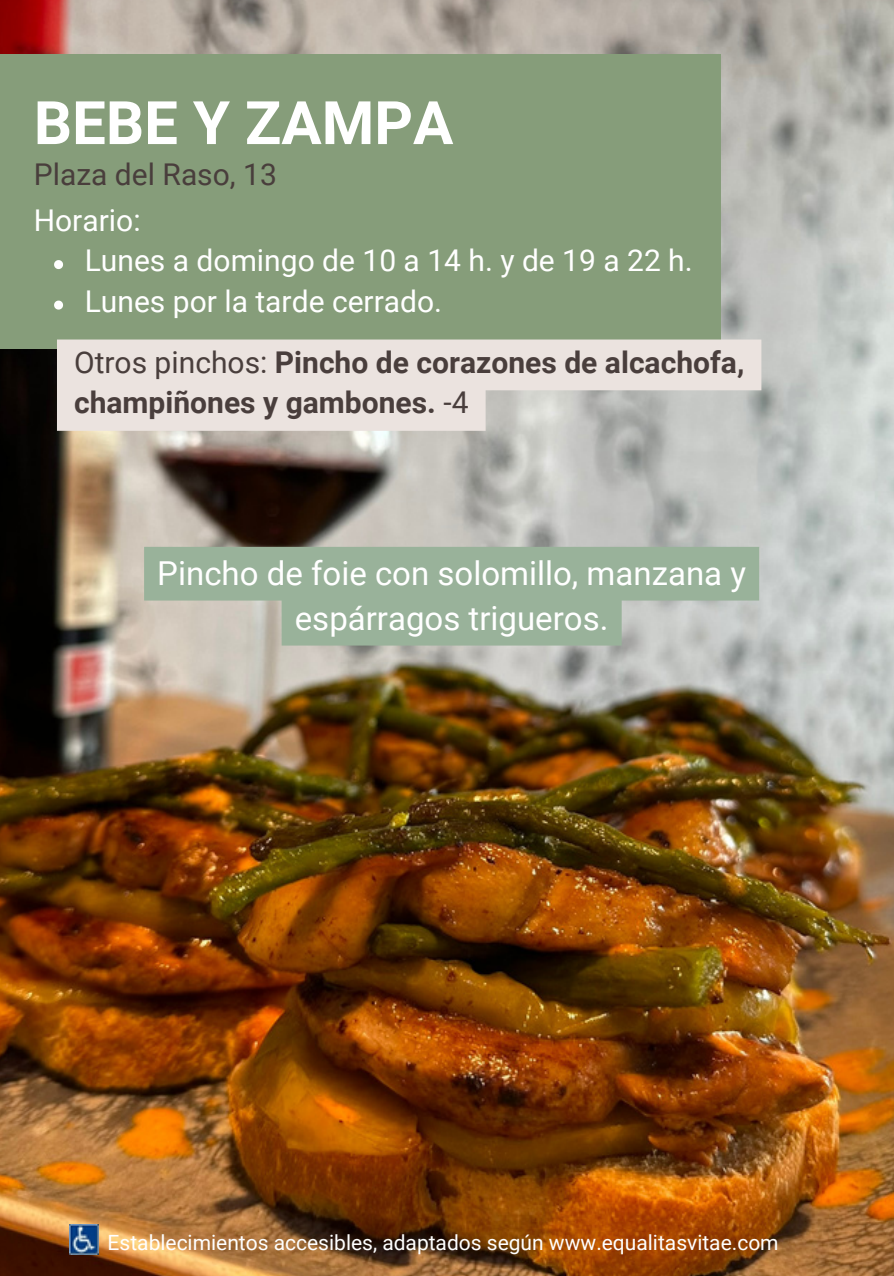
<style>
.page{position:relative;width:894px;height:1276px;background:#fff}
.page>*{position:absolute;margin:0;border:0;box-sizing:border-box;transform-origin:0 0}
.t1{font:700 60px "Roboto";color:#fff}
.t2{font:33px/45px "Roboto";color:#fff;text-align:center}
.t3{font:700 30px/40.5px "Roboto";color:#493e3c}
.t4{font:30px "Roboto";color:#fff}
.t5{font:30px "Roboto";color:#493e3c}
.t6{font:21px "Roboto";color:#fff}
.s1{font-weight:400}
</style>
<div class="page">
<img style="left:0;top:0;width:893px;height:1276px">
<div style="left:0;top:54px;width:720px;height:295px;background:#869d7a"></div>
<svg style="left:54px;top:260px;width:9px;height:9px"></svg>
<svg style="left:54px;top:301px;width:9px;height:9px"></svg>
<svg style="left:144px;top:547px;width:615px;height:98px;background:#a3b6a1"></svg>
<img style="left:69px;top:1225px;width:29px;height:29px">
<svg style="left:57px;top:339px;width:704px;height:92px;background:#e3ddd8"></svg>
<h1 class="t1" style="left:34px;top:88px;width:421px">BEBE Y ZAMPA</h1>
<h2 class="t5" style="left:34px;top:158px;width:244px">Plaza del Raso, 13</h2>
<h2 class="t4" style="left:34px;top:203px;width:108px">Horario:</h2>
<p class="t4" style="left:85px;top:243px;width:609px">Lunes a domingo de 10 a 14 h. y de 19 a 22 h.</p>
<p class="t4" style="left:85px;top:284px;width:359px">Lunes por la tarde cerrado.</p>
<p class="t3" style="left:74px;top:342px;width:671px"><span class="s1">Otros pinchos:</span> Pincho de corazones de alcachofa, champiñones y gambones. <span class="s1">-4</span></p>
<h2 class="t2" style="left:157px;top:551px;width:590px">Pincho de foie con solomillo, manzana y espárragos trigueros.</h2>
<p class="t6" style="left:108px;top:1230px;width:672px">Establecimientos accesibles, adaptados según www.equalitasvitae.com</p>
</div>
